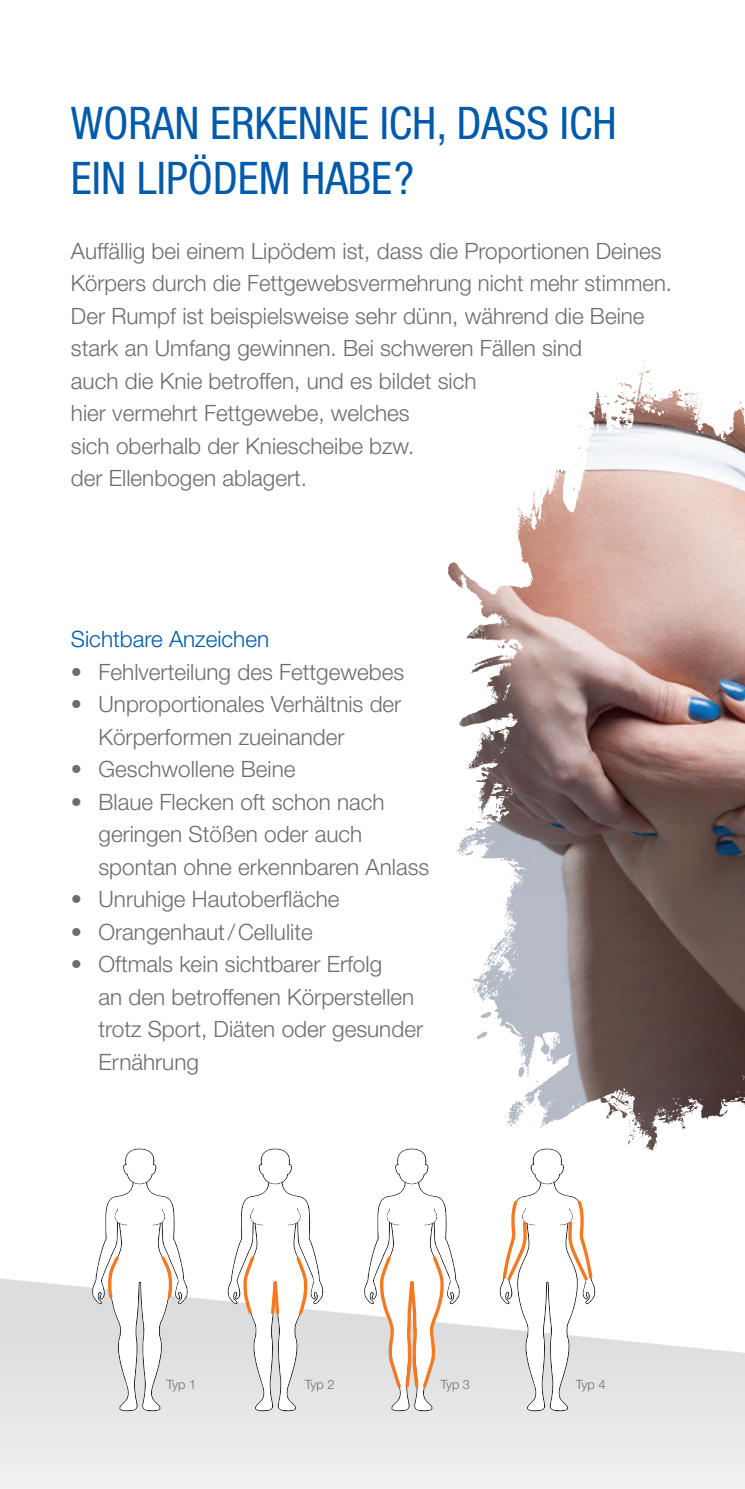
<style>
.page{position:relative;width:745px;height:1489px;background:#fff}
.page>*{position:absolute;margin:0;border:0;box-sizing:border-box;transform-origin:0 0}
.t1{font:condensed 45px/55px "Helvetica Neue LT Std";color:#015aaa}
.t2{font:300 22.5px/32.5px "Helvetica Neue LT Std";color:#6c6d70}
.t3{font:300 22.5px "Helvetica Neue LT Std";color:#015aaa}
.t4{font:300 12.75px "Helvetica Neue LT Std";letter-spacing:-.055em;color:#6c6d70}
</style>
<div class="page">
<svg style="left:0;top:1278px;width:744px;height:210px"></svg>
<svg style="left:92px;top:1148px;width:95px;height:263px"></svg>
<svg style="left:227px;top:1148px;width:96px;height:263px"></svg>
<svg style="left:364px;top:1148px;width:95px;height:263px"></svg>
<svg style="left:499px;top:1151px;width:96px;height:260px"></svg>
<svg style="left:108px;top:1199px;width:485px;height:190px"></svg>
<svg style="left:447px;top:370px;width:297px;height:781px"></svg>
<img style="left:638px;top:360px;width:12px;height:22px">
<h1 class="t1" style="left:71px;top:95px;width:547px">WORAN ERKENNE ICH, DASS ICH<br>EIN LIPÖDEM HABE?</h1>
<p class="t2" style="left:71px;top:234px;width:602px">Auffällig bei einem Lipödem ist, dass die Proportionen Deines Körpers durch die Fettgewebsvermehrung nicht mehr stimmen.<br>Der Rumpf ist beispielsweise sehr dünn, während die Beine stark an Umfang gewinnen. Bei schweren Fällen sind<br>auch die Knie betroffen, und es bildet sich<br>hier vermehrt Fettgewebe, welches<br>sich oberhalb der Kniescheibe bzw.<br>der Ellenbogen ablagert.</p>
<p class="t3" style="left:71px;top:625px;width:199px">Sichtbare Anzeichen</p>
<p class="t2" style="left:71px;top:655px;width:334px">• Fehlverteilung des Fettgewebes</p>
<p class="t2" style="left:98px;top:687px;width:304px;text-indent:-27px">• Unproportionales Verhältnis der<br>Körperformen zueinander</p>
<p class="t2" style="left:71px;top:752px;width:226px">• Geschwollene Beine</p>
<p class="t2" style="left:98px;top:784px;width:332px;text-indent:-27px">• Blaue Flecken oft schon nach geringen Stößen oder auch spontan ohne erkennbaren Anlass</p>
<p class="t2" style="left:71px;top:882px;width:270px">• Unruhige Hautoberfläche</p>
<p class="t2" style="left:71px;top:914px;width:243px">• Orangenhaut/Cellulite</p>
<p class="t2" style="left:98px;top:947px;width:326px;text-indent:-27px">• Oftmals kein sichtbarer Erfolg<br>an den betroffenen Körperstellen trotz Sport, Diäten oder gesunder<br>Ernährung</p>
<p class="t4" style="left:166px;top:1376px;width:31px">Typ 1</p>
<p class="t4" style="left:305px;top:1376px;width:31px">Typ 2</p>
<p class="t4" style="left:440px;top:1376px;width:31px">Typ 3</p>
<p class="t4" style="left:575px;top:1376px;width:31px">Typ 4</p>
</div>
